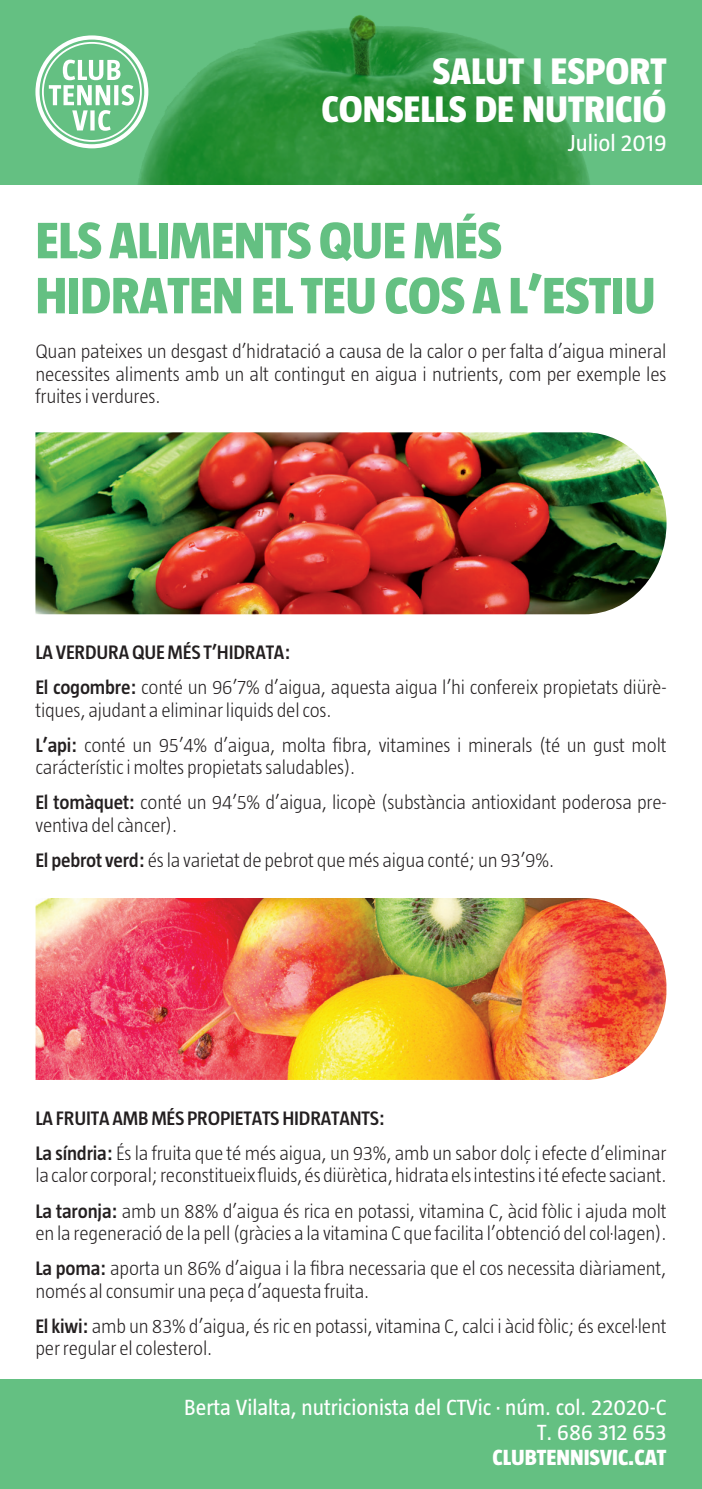
<style>
.page{position:relative;width:702px;height:1489px;background:#fff}
.page>*{position:absolute;margin:0;border:0;box-sizing:border-box;transform-origin:0 0}
.t1{font:800 52.5px/55px "Taz";letter-spacing:-.01em;color:#64c082}
.t2{font:800 38px/38px "Taz";color:#fff;text-align:right}
.t3{font:23.75px "Taz";color:#fff}
.t4{font:22.5px/25px "Taz";color:#fff;text-align:right}
.t5{font:800 22.5px "Taz";color:#fff}
.t6{font:300 20px/35px "Taz";letter-spacing:-.01em;color:#231f20}
.s1{font-weight:600}
</style>
<div class="page">
<div style="left:0;top:0;width:702px;height:184px;background:#64c082"></div>
<div style="left:0;top:1378px;width:702px;height:110px;background:#64c082"></div>
<img style="left:87px;top:15px;width:503px;height:169px">
<svg style="left:35px;top:35px;width:113px;height:113px"></svg>
<img style="left:35px;top:432px;width:631px;height:182px">
<img style="left:36px;top:898px;width:630px;height:181px">
<h2 class="t2" style="left:321px;top:52px;width:346px">SALUT I ESPORT<br>CONSELLS DE NUTRICIÓ</h2>
<p class="t3" style="left:568px;top:130px;width:100px">Juliol 2019</p>
<h1 class="t1" style="left:35px;top:212px;width:621px">ELS ALIMENTS QUE MÉS<br>HIDRATEN EL TEU COS A L’ESTIU</h1>
<p class="t6" style="left:35px;top:340px;width:632px;line-height:22.5px;text-align:justify">Quan pateixes un desgast d’hidratació a causa de la calor o per falta d’aigua mineral necessites aliments amb un alt contingut en aigua i nutrients, com per exemple les fruites i verdures.</p>
<p class="t6" style="left:35px;top:634px;width:632px"><span class="s1">LA VERDURA QUE MÉS T’HIDRATA:<br>El cogombre:</span> conté un 96’7% d’aigua, aquesta aigua l’hi confereix propietats diürè-</p>
<p class="t6" style="left:35px;top:692px;width:632px">tiques, ajudant a eliminar liquids del cos.<br><span class="s1">L’api:</span> conté un 95’4% d’aigua, molta fibra, vitamines i minerals (té un gust molt</p>
<p class="t6" style="left:35px;top:749px;width:632px">carácterístic i moltes propietats saludables).<br><span class="s1">El tomàquet:</span> conté un 94’5% d’aigua, licopè (substància antioxidant poderosa pre-</p>
<p class="t6" style="left:35px;top:807px;width:520px">ventiva del càncer).<br><span class="s1">El pebrot verd:</span> és la varietat de pebrot que més aigua conté; un 93’9%.</p>
<p class="t6" style="left:35px;top:1100px;width:632px"><span class="s1">LA FRUITA AMB MÉS PROPIETATS HIDRATANTS:<br>La síndria:</span> És la fruita que té més aigua, un 93%, amb un sabor dolç i efecte d’eliminar</p>
<p class="t6" style="left:35px;top:1157px;width:632px">la calor corporal; reconstitueix fluids, és diürètica, hidrata els intestins i té efecte saciant.<br><span class="s1">La taronja:</span> amb un 88% d’aigua és rica en potassi, vitamina C, àcid fòlic i ajuda molt</p>
<p class="t6" style="left:35px;top:1215px;width:632px">en la regeneració de la pell (gràcies a la vitamina C que facilita l’obtenció del col·lagen).<br><span class="s1">La poma:</span> aporta un 86% d’aigua i la fibra necessaria que el cos necessita diàriament,</p>
<p class="t6" style="left:35px;top:1272px;width:632px">només al consumir una peça d’aquesta fruita.<br><span class="s1">El kiwi:</span> amb un 83% d’aigua, és ric en potassi, vitamina C, calci i àcid fòlic; és excel·lent</p>
<p class="t6" style="left:35px;top:1330px;width:178px">per regular el colesterol.</p>
<p class="t4" style="left:184px;top:1393px;width:483px">Berta Vilalta, nutricionista del CTVic · núm. col. 22020-C<br>T. 686 312 653</p>
<p class="t5" style="left:492px;top:1444px;width:175px">CLUBTENNISVIC.CAT</p>
</div>
